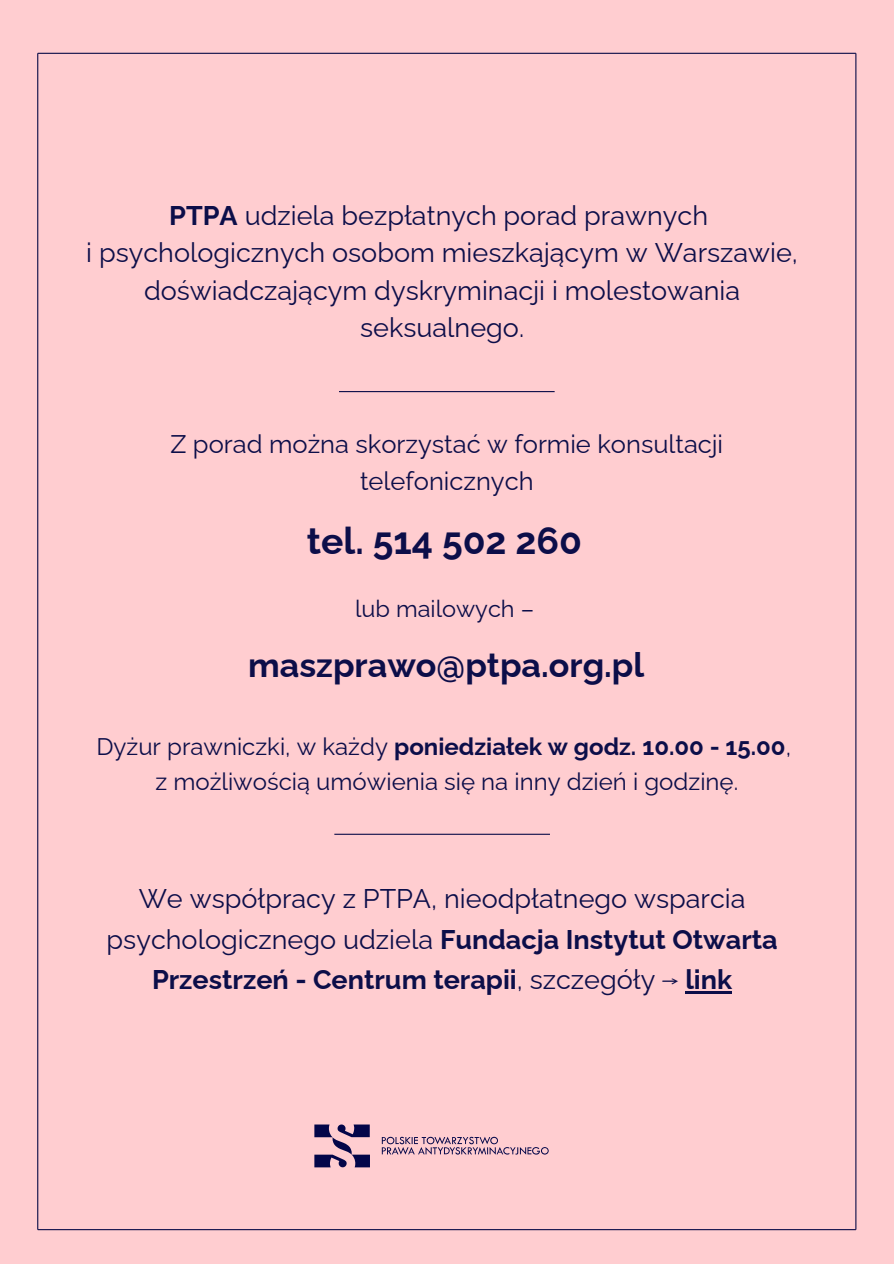
<style>
.page{position:relative;width:894px;height:1264px;background:#fff}
.page>*{position:absolute;margin:0;border:0;box-sizing:border-box;transform-origin:0 0}
.t1{font:700 37.2px "Raleway";color:#0c0e49}
.t2{font:700 34.05px "Raleway";color:#0c0e49}
.t3{font:27px/37.2px "Raleway";color:#0c0e49;text-align:center}
.t4{font:25.5px/37.2px "Raleway";color:#0c0e49;text-align:center}
.t5{font:700 24px "Raleway";color:#0c0e49}
.t6{font:24px "Raleway";color:#0c0e49}
.t7{font:23.55px "Raleway";color:#0c0e49}
.s1{font-weight:700}
.s2{font-weight:400}
.s3{font-family:"Free Mono"}
</style>
<div class="page">
<div style="left:0;top:0;width:893px;height:1263px;background:#ffcdd0"></div>
<hr style="left:38px;top:53px;width:817px;height:1px;background:#0c0e49">
<hr style="left:38px;top:1228px;width:817px;height:2px;background:#0c0e49">
<hr style="left:37px;top:53px;width:1px;height:1176px;background:#0c0e49">
<hr style="left:855px;top:53px;width:1px;height:1176px;background:#0c0e49">
<hr style="left:685px;top:991px;width:47px;height:2px;background:#0c0e49">
<svg style="left:314px;top:1124px;width:56px;height:43px"></svg>
<svg style="left:382px;top:1136px;width:166px;height:18px"></svg>
<hr style="left:339px;top:391px;width:215px;height:1px;background:#0c0e49">
<hr style="left:334px;top:833px;width:216px;height:1px;background:#0c0e49">
<p class="t3" style="left:86px;top:197px;width:713px"><span class="s1">PTPA</span> udziela bezpłatnych porad prawnych<br>i psychologicznych osobom mieszkającym w Warszawie, doświadczającym dyskryminacji i molestowania seksualnego.</p>
<p class="t4" style="left:170px;top:425px;width:554px">Z porad można skorzystać w formie konsultacji telefonicznych</p>
<p class="t1" style="left:307px;top:519px;width:277px">tel. 514 502 260</p>
<p class="t7" style="left:355px;top:595px;width:180px">lub mailowych –</p>
<h2 class="t2" style="left:248px;top:645px;width:397px">maszprawo@ptpa.org.pl</h2>
<p class="t5" style="left:96px;top:732px;width:696px"><span class="s2">Dyżur prawniczki, w każdy</span> poniedziałek w godz. 10.00 - 15.00<span class="s2">,</span></p>
<h2 class="t6" style="left:155px;top:767px;width:584px">z możliwością umówienia się na inny dzień i godzinę.</h2>
<h1 class="t3" style="left:107px;top:878px;width:672px;line-height:40.5px">We współpracy z PTPA, nieodpłatnego wsparcia psychologicznego udziela <span class="s1">Fundacja Instytut Otwarta<br>Przestrzeń - Centrum terapii</span>, szczegóły <span class="s3">⟶</span> <span class="s1">link</span></h1>
</div>
